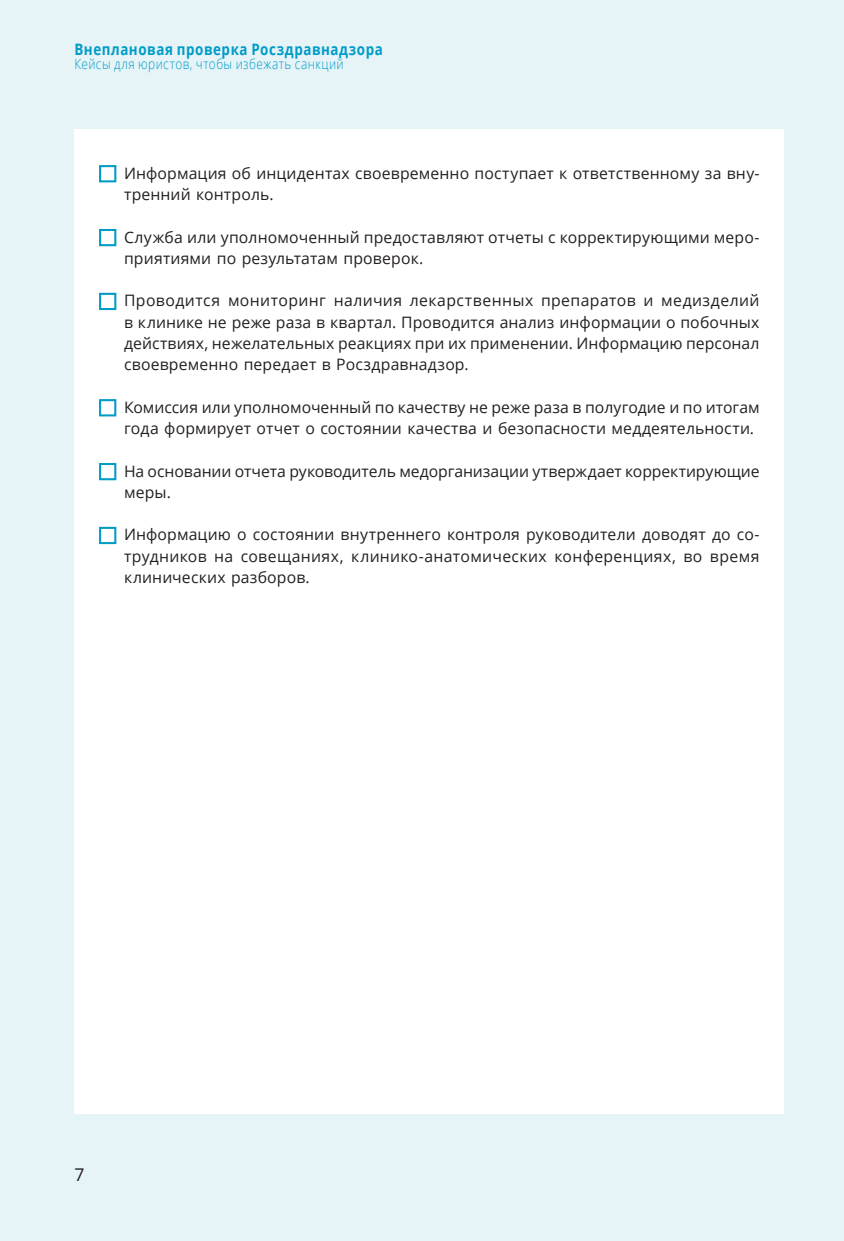
<style>
.page{position:relative;width:844px;height:1241px;background:#fff}
.page>*{position:absolute;margin:0;border:0;box-sizing:border-box;transform-origin:0 0}
.t1{font:17.5px "Open Sans";color:#231f20}
.t2{font:15.75px/21.2px "Open Sans";letter-spacing:.01em;color:#231f20}
.t3{font:700 15.75px "Open Sans";letter-spacing:.04em;color:#009bc8;scale:.85 1}
.t4{font:300 14px "Open Sans";letter-spacing:.035em;color:#009bc8;scale:.85 1}
</style>
<div class="page">
<div style="left:0;top:0;width:843px;height:1240px;background:#e6f4f8"></div>
<div style="left:74px;top:129px;width:710px;height:984px;background:#fff"></div>
<svg style="left:99px;top:165px;width:17px;height:17px"></svg>
<svg style="left:99px;top:229px;width:17px;height:17px"></svg>
<svg style="left:99px;top:292px;width:17px;height:18px"></svg>
<svg style="left:99px;top:399px;width:17px;height:17px"></svg>
<svg style="left:99px;top:463px;width:17px;height:17px"></svg>
<svg style="left:99px;top:526px;width:17px;height:18px"></svg>
<p class="t3" style="left:74px;top:39px;width:364px">Внеплановая проверка Росздравнадзора</p>
<p class="t4" style="left:74px;top:55px;width:318px">Кейсы для юристов, чтобы избежать санкций</p>
<p class="t2" style="left:124px;top:162px;width:636px">Информация об инцидентах своевременно поступает к ответственному за вну&shy;тренний контроль.</p>
<p class="t2" style="left:124px;top:226px;width:636px">Служба или уполномоченный предоставляют отчеты с корректирующими меро&shy;приятиями по результатам проверок.</p>
<p class="t2" style="left:124px;top:289px;width:636px;text-align:justify">Проводится мониторинг наличия лекарственных препаратов и медизделий в клинике не реже раза в квартал. Проводится анализ информации о побочных действиях, нежелательных реакциях при их применении. Информацию персонал своевременно передает в Росздравнадзор.</p>
<p class="t2" style="left:124px;top:396px;width:637px">Комиссия или уполномоченный по качеству не реже раза в полугодие и по итогам года формирует отчет о состоянии качества и безопасности меддеятельности.</p>
<p class="t2" style="left:124px;top:460px;width:636px">На основании отчета руководитель медорганизации утверждает корректирующие меры.</p>
<p class="t2" style="left:124px;top:523px;width:636px;text-align:justify">Информацию о состоянии внутреннего контроля руководители доводят до со&shy;трудников на совещаниях, клинико-анатомических конференциях, во время клинических разборов.</p>
<p class="t1" style="left:74px;top:1162px;width:12px">7</p>
</div>
